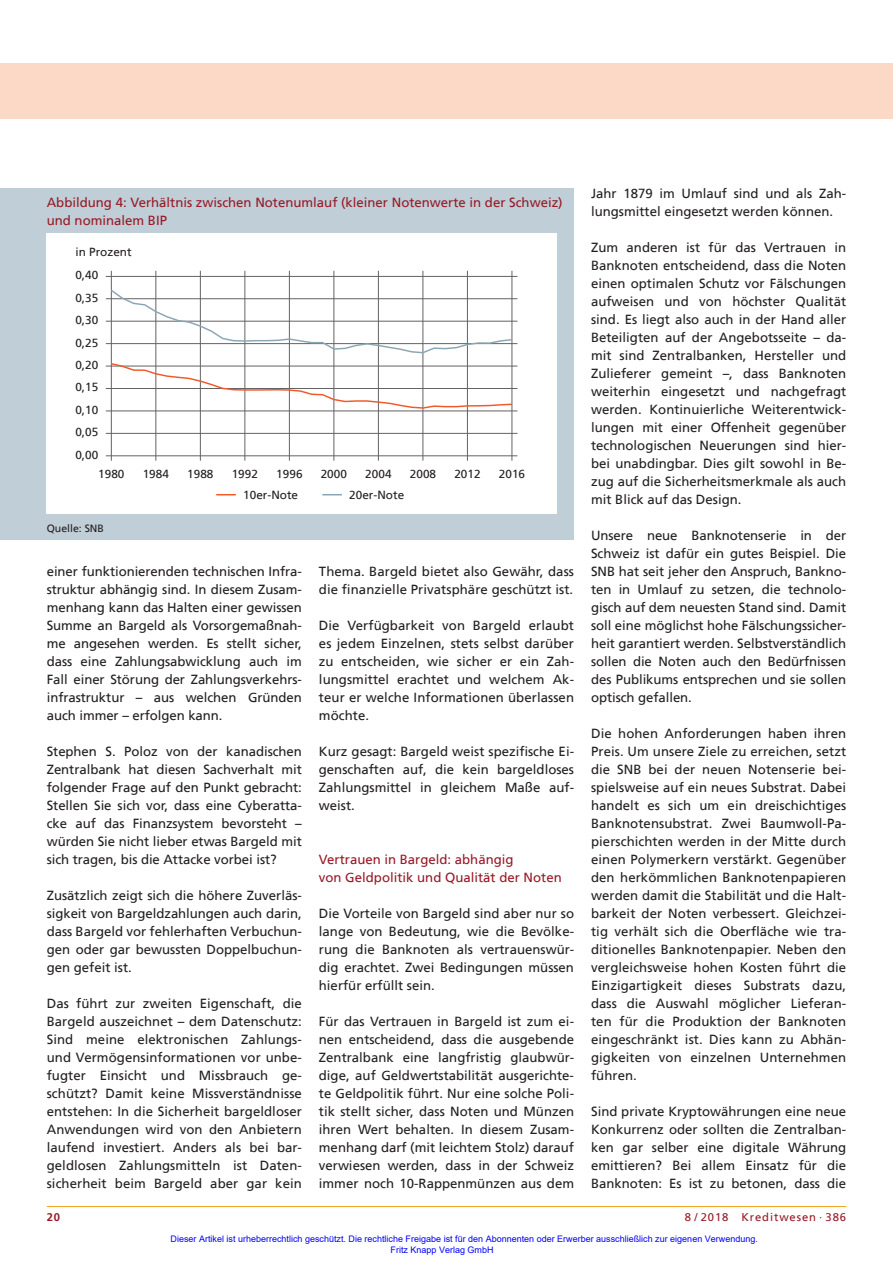
<style>
.page{position:relative;width:893px;height:1263px;background:#fff}
.page>*{position:absolute;margin:0;border:0;box-sizing:border-box;transform-origin:0 0}
.t1{font:13.2px/18px "Frutiger";color:#231f20;text-align:justify}
.t2{font:13.2px/18px "Frutiger";color:#981a26}
.t3{font:11.7px "Frutiger";color:#231f20}
.t4{font:11.25px "Frutiger";letter-spacing:.08em;color:#981a26}
.t5{font:700 11.25px "Frutiger";color:#981a26}
.t6{font:10.5px "Frutiger";color:#231f20}
.t7{font:9px/10.8px "Arial";color:#00f}
</style>
<div class="page">
<hr style="left:47px;top:1206px;width:799px;height:1px;background:#f1a31e">
<div style="left:0;top:64px;width:893px;height:55px;background:#fcd9c7"></div>
<div style="left:0;top:189px;width:574px;height:351px;background:#bfced7"></div>
<div style="left:47px;top:234px;width:510px;height:280px;background:#fff"></div>
<hr style="left:106px;top:433px;width:411px;height:1px;background:#636366">
<hr style="left:106px;top:411px;width:411px;height:1px;background:#636366">
<hr style="left:106px;top:388px;width:411px;height:1px;background:#636366">
<hr style="left:106px;top:366px;width:411px;height:1px;background:#636366">
<hr style="left:106px;top:343px;width:411px;height:1px;background:#636366">
<hr style="left:106px;top:321px;width:411px;height:1px;background:#636366">
<hr style="left:106px;top:298px;width:411px;height:1px;background:#636366">
<hr style="left:106px;top:276px;width:411px;height:1px;background:#636366">
<hr style="left:111px;top:271px;width:1px;height:190px;background:#636366">
<hr style="left:512px;top:271px;width:1px;height:190px;background:#636366">
<hr style="left:467px;top:271px;width:1px;height:190px;background:#636366">
<hr style="left:423px;top:271px;width:1px;height:190px;background:#636366">
<hr style="left:378px;top:271px;width:1px;height:190px;background:#636366">
<hr style="left:333px;top:271px;width:1px;height:190px;background:#636366">
<hr style="left:289px;top:271px;width:1px;height:190px;background:#636366">
<hr style="left:244px;top:271px;width:1px;height:190px;background:#636366">
<hr style="left:200px;top:271px;width:1px;height:190px;background:#636366">
<hr style="left:155px;top:271px;width:1px;height:190px;background:#636366">
<hr style="left:106px;top:455px;width:411px;height:1px;background:#636366">
<svg style="left:110px;top:362px;width:403px;height:47px"></svg>
<svg style="left:109px;top:288px;width:405px;height:66px"></svg>
<svg style="left:216px;top:494px;width:20px;height:1px"></svg>
<svg style="left:322px;top:494px;width:20px;height:1px"></svg>
<p class="t2" style="left:47px;top:194px;width:517px">Abbildung 4: Verhältnis zwischen Notenumlauf (kleiner Notenwerte in der Schweiz) und nominalem BIP</p>
<p class="t3" style="left:75px;top:246px;width:58px">in Prozent</p>
<p class="t3" style="left:75px;top:270px;width:24px">0,40</p>
<p class="t3" style="left:75px;top:292px;width:24px">0,35</p>
<p class="t3" style="left:75px;top:315px;width:24px">0,30</p>
<p class="t3" style="left:75px;top:337px;width:24px">0,25</p>
<p class="t3" style="left:75px;top:360px;width:24px">0,20</p>
<p class="t3" style="left:75px;top:382px;width:24px">0,15</p>
<p class="t3" style="left:75px;top:404px;width:24px">0,10</p>
<p class="t3" style="left:75px;top:427px;width:24px">0,05</p>
<p class="t3" style="left:75px;top:449px;width:24px">0,00</p>
<p class="t3" style="left:98px;top:469px;width:28px">1980</p>
<p class="t3" style="left:143px;top:469px;width:28px">1984</p>
<p class="t3" style="left:187px;top:469px;width:28px">1988</p>
<p class="t3" style="left:232px;top:469px;width:28px">1992</p>
<p class="t3" style="left:276px;top:469px;width:28px">1996</p>
<p class="t3" style="left:321px;top:469px;width:28px">2000</p>
<p class="t3" style="left:365px;top:469px;width:28px">2004</p>
<p class="t3" style="left:410px;top:469px;width:28px">2008</p>
<p class="t3" style="left:454px;top:469px;width:28px">2012</p>
<p class="t3" style="left:499px;top:469px;width:28px">2016</p>
<p class="t3" style="left:243px;top:489px;width:57px">10er-Note</p>
<p class="t3" style="left:349px;top:489px;width:57px">20er-Note</p>
<p class="t6" style="left:47px;top:523px;width:59px">Quelle: SNB</p>
<p class="t1" style="left:47px;top:563px;width:257px">einer funktionierenden technischen Infra&shy;struktur abhängig sind. In diesem Zusam&shy;menhang kann das Halten einer gewissen Summe an Bargeld als Vorsorgemaßnah&shy;me angesehen werden. Es stellt sicher, dass eine Zahlungsabwicklung auch im Fall einer Störung der Zahlungsverkehrs&shy;infrastruktur – aus welchen Gründen auch immer – erfolgen kann.</p>
<p class="t1" style="left:47px;top:743px;width:257px">Stephen S. Poloz von der kanadischen Zentralbank hat diesen Sachverhalt mit folgender Frage auf den Punkt gebracht:<br>Stellen Sie sich vor, dass eine Cyberatta&shy;cke auf das Finanzsystem bevorsteht – würden Sie nicht lieber etwas Bargeld mit sich tragen, bis die Attacke vorbei ist?</p>
<p class="t1" style="left:47px;top:887px;width:257px">Zusätzlich zeigt sich die höhere Zuverläs&shy;sigkeit von Bargeldzahlungen auch darin, dass Bargeld vor fehlerhaften Verbuchun&shy;gen oder gar bewussten Doppelbuchun&shy;gen gefeit ist.</p>
<p class="t1" style="left:47px;top:995px;width:257px">Das führt zur zweiten Eigenschaft, die Bargeld auszeichnet – dem Datenschutz:<br>Sind meine elektronischen Zahlungs&shy;und Vermögensinformationen vor unbe&shy;fugter Einsicht und Missbrauch ge&shy;schützt? Damit keine Missverständnisse entstehen: In die Sicherheit bargeldloser Anwendungen wird von den Anbietern laufend investiert. Anders als bei bar&shy;geldlosen Zahlungsmitteln ist Daten&shy;sicherheit beim Bargeld aber gar kein</p>
<p class="t1" style="left:319px;top:563px;width:257px">Thema. Bargeld bietet also Gewähr, dass die finanzielle Privatsphäre geschützt ist.</p>
<p class="t1" style="left:319px;top:617px;width:257px">Die Verfügbarkeit von Bargeld erlaubt es jedem Einzelnen, stets selbst darüber zu entscheiden, wie sicher er ein Zah&shy;lungsmittel erachtet und welchem Ak&shy;teur er welche Informationen überlassen möchte.</p>
<p class="t1" style="left:319px;top:743px;width:257px">Kurz gesagt: Bargeld weist spezifische Ei&shy;genschaften auf, die kein bargeldloses Zahlungsmittel in gleichem Maße auf&shy;weist.</p>
<p class="t2" style="left:319px;top:851px;width:244px">Vertrauen in Bargeld: abhängig<br>von Geldpolitik und Qualität der Noten</p>
<p class="t1" style="left:319px;top:905px;width:257px">Die Vorteile von Bargeld sind aber nur so lange von Bedeutung, wie die Bevölke&shy;rung die Banknoten als vertrauenswür&shy;dig erachtet. Zwei Bedingungen müssen hierfür erfüllt sein.</p>
<p class="t1" style="left:319px;top:1013px;width:257px">Für das Vertrauen in Bargeld ist zum ei&shy;nen entscheidend, dass die ausgebende Zentralbank eine langfristig glaubwür&shy;dige, auf Geldwertstabilität ausgerichte&shy;te Geldpolitik führt. Nur eine solche Poli&shy;tik stellt sicher, dass Noten und Münzen ihren Wert behalten. In diesem Zusam&shy;menhang darf (mit leichtem Stolz) darauf verwiesen werden, dass in der Schweiz immer noch 10-Rappenmünzen aus dem</p>
<p class="t1" style="left:591px;top:185px;width:257px">Jahr 1879 im Umlauf sind und als Zah&shy;lungsmittel eingesetzt werden können.</p>
<p class="t1" style="left:591px;top:239px;width:257px">Zum anderen ist für das Vertrauen in Banknoten entscheidend, dass die Noten einen optimalen Schutz vor Fälschungen aufweisen und von höchster Qualität sind. Es liegt also auch in der Hand aller Beteiligten auf der Angebotsseite – da&shy;mit sind Zentralbanken, Hersteller und Zulieferer gemeint –, dass Banknoten weiterhin eingesetzt und nachgefragt werden. Kontinuierliche Weiterentwick&shy;lungen mit einer Offenheit gegenüber technologischen Neuerungen sind hier&shy;bei unabdingbar. Dies gilt sowohl in Be&shy;zug auf die Sicherheitsmerkmale als auch mit Blick auf das Design.</p>
<p class="t1" style="left:591px;top:527px;width:257px">Unsere neue Banknotenserie in der Schweiz ist dafür ein gutes Beispiel. Die SNB hat seit jeher den Anspruch, Bankno&shy;ten in Umlauf zu setzen, die technolo&shy;gisch auf dem neuesten Stand sind. Damit soll eine möglichst hohe Fälschungssicher&shy;heit garantiert werden. Selbstverständlich sollen die Noten auch den Bedürfnissen des Publikums entsprechen und sie sollen optisch gefallen.</p>
<p class="t1" style="left:591px;top:725px;width:257px">Die hohen Anforderungen haben ihren Preis. Um unsere Ziele zu erreichen, setzt die SNB bei der neuen Notenserie bei&shy;spielsweise auf ein neues Substrat. Dabei handelt es sich um ein dreischichtiges Banknotensubstrat. Zwei Baumwoll-Pa&shy;pierschichten werden in der Mitte durch einen Polymerkern verstärkt. Gegenüber den herkömmlichen Banknotenpapieren werden damit die Stabilität und die Halt&shy;barkeit der Noten verbessert. Gleichzei&shy;tig verhält sich die Oberfläche wie tra&shy;ditionelles Banknotenpapier. Neben den vergleichsweise hohen Kosten führt die Einzigartigkeit dieses Substrats dazu, dass die Auswahl möglicher Lieferan&shy;ten für die Produktion der Banknoten eingeschränkt ist. Dies kann zu Abhän&shy;gigkeiten von einzelnen Unternehmen führen.</p>
<p class="t1" style="left:591px;top:1103px;width:257px">Sind private Kryptowährungen eine neue Konkurrenz oder sollten die Zentralban&shy;ken gar selber eine digitale Währung emittieren? Bei allem Einsatz für die Banknoten: Es ist zu betonen, dass die</p>
<p class="t5" style="left:47px;top:1211px;width:15px">20</p>
<p class="t4" style="left:685px;top:1211px;width:163px">8 / 2018 Kreditwesen · 386</p>
<p class="t7" style="left:391px;top:1233px;width:369px;text-indent:-220px">Dieser Artikel ist urheberrechtlich geschützt. Die rechtliche Freigabe ist für den Abonnenten oder Erwerber ausschließlich zur eigenen Verwendung.<br>Fritz Knapp Verlag GmbH</p>
</div>
